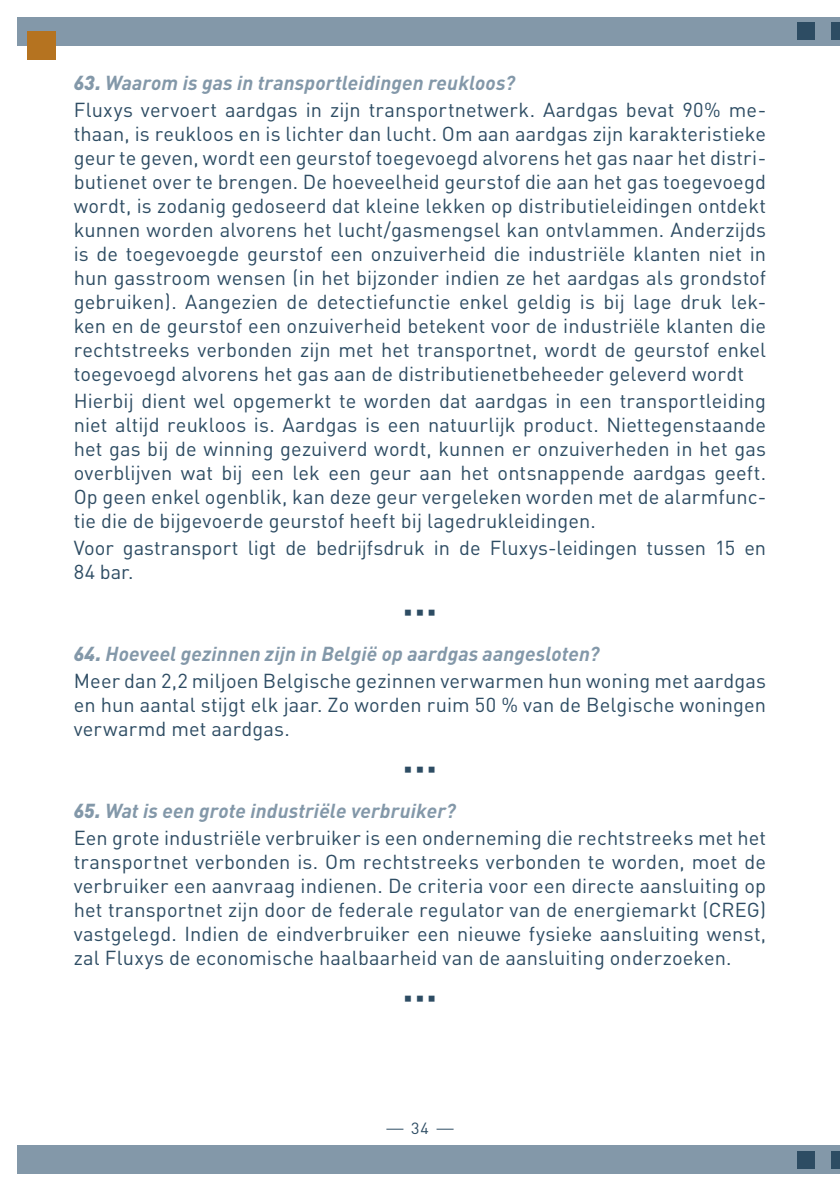
<style>
.page{position:relative;width:840px;height:1191px;background:#fff}
.page>*{position:absolute;margin:0;border:0;box-sizing:border-box;transform-origin:0 0}
.Texte_courant{font:20px/24px "DIN";letter-spacing:.005em;color:#2d4c63;text-align:justify}
.Questions{font:italic 700 20px "DIN";letter-spacing:.005em;color:#8398a9}
.Separation{font:20px "Wingdings";color:#2d4c63}
.t1{font:16px "DIN";color:#2d4c63}
.s1{font-weight:900}
</style>
<div class="page">
<svg style="left:386px;top:1128px;width:17px;height:1px"></svg>
<svg style="left:436px;top:1128px;width:17px;height:1px"></svg>
<div style="left:17px;top:17px;width:822px;height:28px;background:#8398a9"></div>
<div style="left:796px;top:23px;width:17px;height:17px;background:#2d4c63"></div>
<div style="left:830px;top:23px;width:9px;height:17px;background:#2d4c63"></div>
<div style="left:17px;top:1145px;width:822px;height:29px;background:#8398a9"></div>
<div style="left:796px;top:1151px;width:17px;height:17px;background:#2d4c63"></div>
<div style="left:830px;top:1151px;width:9px;height:17px;background:#2d4c63"></div>
<div style="left:27px;top:32px;width:28px;height:28px;background:#b57320"></div>
<svg style="left:839px;top:17px;width:1px;height:28px"></svg>
<svg style="left:839px;top:1145px;width:1px;height:29px"></svg>
<p class="Questions" style="left:74px;top:70px;width:442px"><span class="s1">63.</span> Waarom is gas in transportleidingen reukloos?</p>
<p class="Texte_courant" style="left:74px;top:98px;width:693px">Fluxys vervoert aardgas in zijn transportnetwerk. Aardgas bevat 90% me&shy;thaan, is reukloos en is lichter dan lucht. Om aan aardgas zijn karakteristieke geur te geven, wordt een geurstof toegevoegd alvorens het gas naar het distri&shy;butienet over te brengen. De hoeveelheid geurstof die aan het gas toegevoegd wordt, is zodanig gedoseerd dat kleine lekken op distributieleidingen ontdekt kunnen worden alvorens het lucht/gasmengsel kan ontvlammen. Anderzijds is de toegevoegde geurstof een onzuiverheid die industriële klanten niet in hun gasstroom wensen (in het bijzonder indien ze het aardgas als grondstof gebruiken). Aangezien de detectiefunctie enkel geldig is bij lage druk lek&shy;ken en de geurstof een onzuiverheid betekent voor de industriële klanten die rechtstreeks verbonden zijn met het transportnet, wordt de geurstof enkel toegevoegd alvorens het gas aan de distributienetbeheeder geleverd wordt</p>
<p class="Texte_courant" style="left:74px;top:389px;width:693px">Hierbij dient wel opgemerkt te worden dat aardgas in een transportleiding niet altijd reukloos is. Aardgas is een natuurlijk product. Niettegenstaande het gas bij de winning gezuiverd wordt, kunnen er onzuiverheden in het gas overblijven wat bij een lek een geur aan het ontsnappende aardgas geeft.<br>Op geen enkel ogenblik, kan deze geur vergeleken worden met de alarmfunc&shy;tie die de bijgevoerde geurstof heeft bij lagedrukleidingen.</p>
<p class="Texte_courant" style="left:74px;top:535px;width:693px">Voor gastransport ligt de bedrijfsdruk in de Fluxys-leidingen tussen 15 en<br>84 bar.</p>
<p class="Separation" style="left:403px;top:602px;width:34px">▪▪▪</p>
<p class="Questions" style="left:74px;top:641px;width:527px"><span class="s1">64.</span> Hoeveel gezinnen zijn in België op aardgas aangesloten?</p>
<p class="Texte_courant" style="left:74px;top:668px;width:693px">Meer dan 2,2 miljoen Belgische gezinnen verwarmen hun woning met aardgas en hun aantal stijgt elk jaar. Zo worden ruim 50 % van de Belgische woningen verwarmd met aardgas.</p>
<p class="Separation" style="left:403px;top:759px;width:34px">▪▪▪</p>
<p class="Questions" style="left:74px;top:798px;width:383px"><span class="s1">65.</span> Wat is een grote industriële verbruiker?</p>
<p class="Texte_courant" style="left:74px;top:825px;width:693px">Een grote industriële verbruiker is een onderneming die rechtstreeks met het transportnet verbonden is. Om rechtstreeks verbonden te worden, moet de verbruiker een aanvraag indienen. De criteria voor een directe aansluiting op het transportnet zijn door de federale regulator van de energiemarkt (CREG) vastgelegd. Indien de eindverbruiker een nieuwe fysieke aansluiting wenst, zal Fluxys de economische haalbaarheid van de aansluiting onderzoeken.</p>
<p class="Separation" style="left:403px;top:988px;width:34px">▪▪▪</p>
<p class="t1" style="left:411px;top:1117px;width:19px">34</p>
</div>
